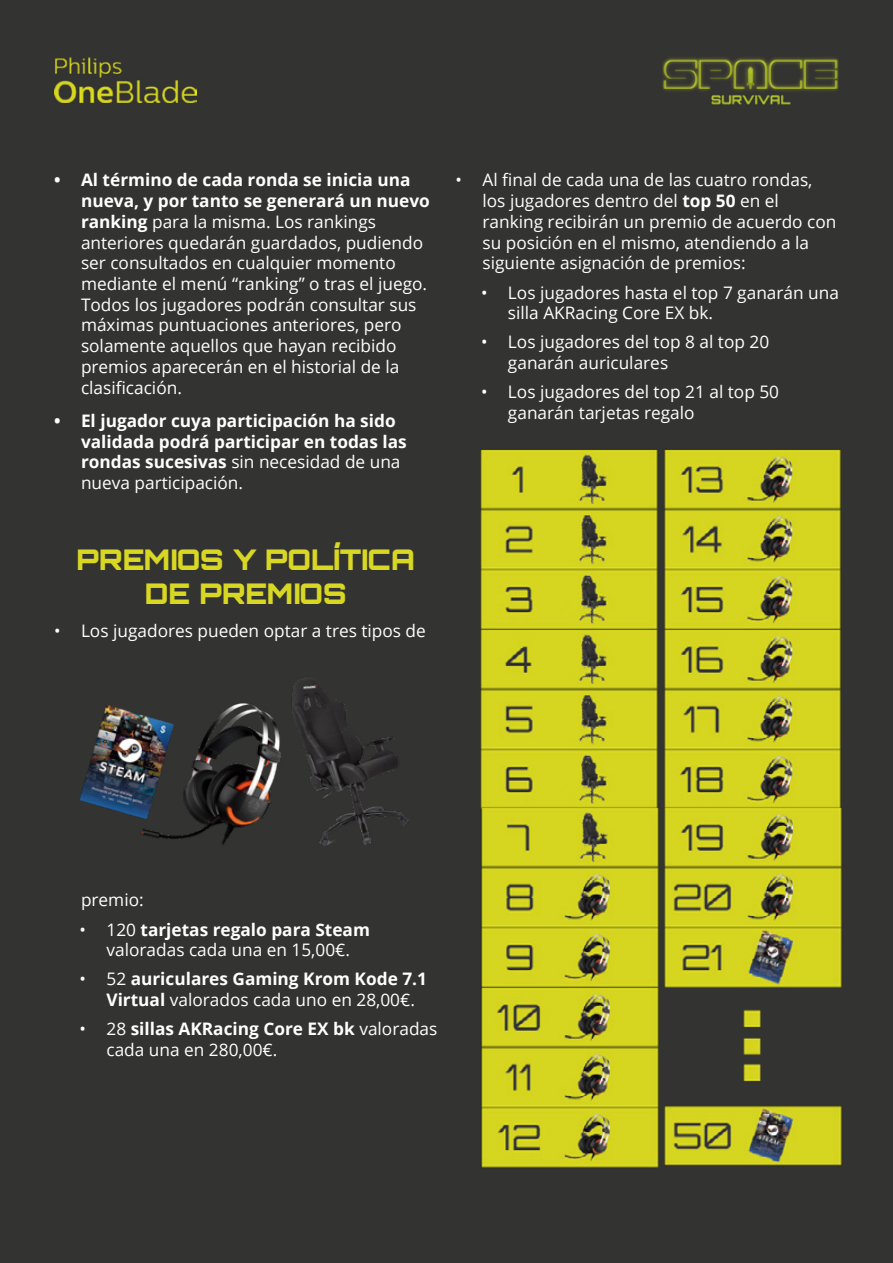
<style>
.page{position:relative;width:893px;height:1263px;background:#333332}
.page>*{position:absolute;margin:0;border:0;box-sizing:border-box;transform-origin:0 0}
.t1{font:900 28.5px/34.2px "Orbitron";color:#d8d724;text-align:center}
.t2{font:17.25px/20.7px "Open Sans";color:#fff}
.t3{font:700 17.25px/20.7px "Open Sans";color:#fff}
.s1{font-weight:700}
.s2{font-weight:400}
</style>
<div class="page">
<img style="left:54px;top:58px;width:142px;height:45px">
<img style="left:662px;top:57px;width:177px;height:48px">
<img style="left:480px;top:449px;width:178px;height:343px">
<img style="left:480px;top:792px;width:179px;height:376px">
<img style="left:664px;top:449px;width:177px;height:343px">
<img style="left:664px;top:792px;width:178px;height:374px">
<img style="left:79px;top:678px;width:330px;height:168px">
<p class="t2" style="left:81px;top:169px;width:350px;text-indent:-27px"><span class="s1">• Al término de cada ronda se inicia una nueva, y por tanto se generará un nuevo ranking</span> para la misma. Los rankings anteriores quedarán guardados, pudiendo ser consultados en cualquier momento mediante el menú “ranking” o tras el juego.<br>Todos los jugadores podrán consultar sus máximas puntuaciones anteriores, pero solamente aquellos que hayan recibido premios aparecerán en el historial de la clasificación.</p>
<p class="t3" style="left:81px;top:410px;width:327px;text-indent:-27px">• El jugador cuya participación ha sido validada podrá participar en todas las rondas sucesivas <span class="s2">sin necesidad de una nueva participación.</span></p>
<h1 class="t1" style="left:77px;top:542px;width:340px">PREMIOS Y POLÍTICA<br>DE PREMIOS</h1>
<p class="t2" style="left:54px;top:620px;width:373px">• Los jugadores pueden optar a tres tipos de</p>
<p class="t2" style="left:482px;top:169px;width:355px;text-indent:-27px">• Al final de cada una de las cuatro rondas, los jugadores dentro del <span class="s1">top 50</span> en el ranking recibirán un premio de acuerdo con su posición en el mismo, atendiendo a la siguiente asignación de premios:</p>
<p class="t2" style="left:508px;top:281px;width:332px;text-indent:-27px">• Los jugadores hasta el top 7 ganarán una silla AKRacing Core EX bk.</p>
<p class="t2" style="left:508px;top:331px;width:263px;text-indent:-27px">• Los jugadores del top 8 al top 20 ganarán auriculares</p>
<p class="t2" style="left:508px;top:381px;width:273px;text-indent:-27px">• Los jugadores del top 21 al top 50 ganarán tarjetas regalo</p>
<p class="t2" style="left:81px;top:889px;width:64px">premio:</p>
<p class="t2" style="left:80px;top:918px;width:292px;text-align:center">• 120 <span class="s1">tarjetas regalo para Steam </span>valoradas cada una en 15,00€.</p>
<p class="t3" style="left:107px;top:968px;width:322px;text-indent:-27px"><span class="s2">• 52</span> auriculares Gaming Krom Kode 7.1<br>Virtual <span class="s2">valorados cada uno en 28,00€.</span></p>
<p class="t2" style="left:107px;top:1018px;width:332px;text-indent:-27px">• 28 <span class="s1">sillas AKRacing Core EX bk</span> valoradas cada una en 280,00€.</p>
</div>
